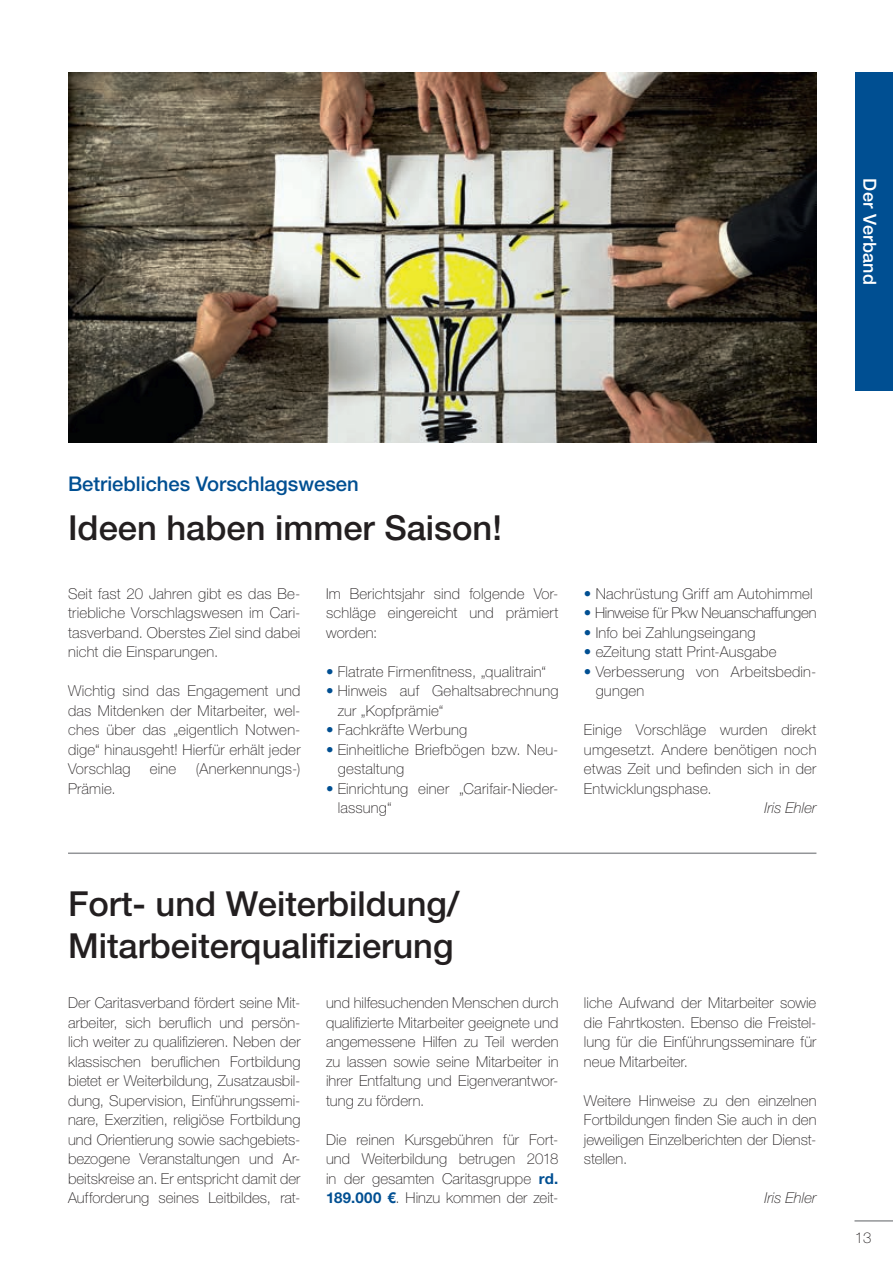
<style>
.page{position:relative;width:893px;height:1263px;background:#fff}
.page>*{position:absolute;margin:0;border:0;box-sizing:border-box;transform-origin:0 0}
.t1{font:500 34.5px/41.4px "Helvetica Neue LT Std";color:#231f20}
.t2{font:500 20.25px "Helvetica Neue LT Std";color:#004f92}
.t3{font:500 18px "Helvetica Neue LT Std";letter-spacing:.02em;color:#fff}
.t4{font:100 15px/19.5px "Helvetica Neue LT Std";letter-spacing:.01em;color:#231f20;text-align:justify}
.t5{font:100 15px "Helvetica Neue LT Std";letter-spacing:-.015em;color:#231f20}
.t6{font:italic 100 15px "Helvetica Neue LT Std";letter-spacing:.005em;color:#231f20}
.s1{color:#004f92}
.s2{font-weight:700;color:#004f92}
</style>
<div class="page">
<hr style="left:854px;top:1220px;width:39px;height:1px;background:#939598">
<div style="left:855px;top:72px;width:38px;height:319px;background:#004f92"></div>
<hr style="left:68px;top:852px;width:748px;height:2px;background:#939598">
<img style="left:68px;top:72px;width:748px;height:371px">
<p class="t3" style="left:881px;top:178px;width:108px;rotate:90deg">Der Verband</p>
<h2 class="t2" style="left:68px;top:472px;width:292px">Betriebliches Vorschlagswesen</h2>
<h1 class="t1" style="left:68px;top:507px;width:435px">Ideen haben immer Saison!</h1>
<p class="t4" style="left:68px;top:584px;width:234px">Seit fast 20 Jahren gibt es das Be&shy;triebliche Vorschlagswesen im Cari&shy;tasverband. Oberstes Ziel sind dabei nicht die Einsparungen.</p>
<p class="t4" style="left:68px;top:681px;width:234px">Wichtig sind das Engagement und das Mitdenken der Mitarbeiter, wel&shy;ches über das „eigentlich Notwen&shy;dige“ hinausgeht! Hierfür erhält jeder Vorschlag</p>
<p class="t4" style="left:150px;top:759px;width:28px">eine</p>
<p class="t4" style="left:196px;top:759px;width:106px">(Anerkennungs-)</p>
<p class="t4" style="left:68px;top:779px;width:49px">Prämie.</p>
<p class="t4" style="left:326px;top:584px;width:234px">Im Berichtsjahr sind folgende Vor&shy;schläge eingereicht und prämiert worden:</p>
<p class="t4" style="left:326px;top:662px;width:222px"><span class="s1">•</span> Flatrate Firmenfitness, „qualitrain“</p>
<p class="t4" style="left:338px;top:681px;width:222px;text-indent:-12px"><span class="s1">•</span> Hinweis auf Gehaltsabrechnung zur „Kopfprämie“</p>
<p class="t4" style="left:326px;top:720px;width:143px"><span class="s1">•</span> Fachkräfte Werbung</p>
<p class="t4" style="left:338px;top:740px;width:222px;text-indent:-12px"><span class="s1">•</span> Einheitliche Briefbögen bzw. Neu&shy;gestaltung</p>
<p class="t4" style="left:338px;top:779px;width:222px;text-indent:-12px"><span class="s1">•</span> Einrichtung einer „Carifair-Nieder&shy;lassung“</p>
<p class="t4" style="left:584px;top:584px;width:230px"><span class="s1">•</span> Nachrüstung Griff am Autohimmel</p>
<p class="t5" style="left:584px;top:604px;width:234px"><span class="s1">•</span> Hinweise für Pkw Neuanschaffungen</p>
<p class="t4" style="left:584px;top:623px;width:173px"><span class="s1">•</span> Info bei Zahlungseingang</p>
<p class="t4" style="left:584px;top:642px;width:194px"><span class="s1">•</span> eZeitung statt Print-Ausgabe</p>
<p class="t4" style="left:596px;top:662px;width:222px;text-indent:-12px"><span class="s1">•</span> Verbesserung von Arbeitsbedin&shy;gungen</p>
<p class="t4" style="left:584px;top:720px;width:234px">Einige Vorschläge wurden direkt umgesetzt. Andere benötigen noch etwas Zeit und befinden sich in der Entwicklungsphase.</p>
<p class="t6" style="left:765px;top:799px;width:53px">Iris Ehler</p>
<h1 class="t1" style="left:68px;top:883px;width:393px">Fort- und Weiterbildung/<br>Mitarbeiterqualifizierung</h1>
<p class="t4" style="left:68px;top:993px;width:234px">Der Caritasverband fördert seine Mit&shy;arbeiter, sich beruflich und persön&shy;lich weiter zu qualifizieren. Neben der klassischen beruflichen Fortbildung bietet er Weiterbildung, Zusatzausbil&shy;dung, Supervision, Einführungssemi&shy;nare, Exerzitien, religiöse Fortbildung und Orientierung sowie sachgebiets&shy;bezogene Veranstaltungen und Ar&shy;beitskreise an. Er entspricht damit der Aufforderung seines Leitbildes, rat-</p>
<p class="t4" style="left:326px;top:993px;width:234px">und hilfesuchenden Menschen durch qualifizierte Mitarbeiter geeignete und angemessene Hilfen zu Teil werden zu lassen sowie seine Mitarbeiter in ihrer Entfaltung und Eigenverantwor&shy;tung zu fördern.</p>
<p class="t4" style="left:326px;top:1130px;width:234px">Die reinen Kursgebühren für Fort&shy;und Weiterbildung betrugen 2018 in der gesamten Caritasgruppe <span class="s2">rd.<br>189.000 €</span>. Hinzu kommen der zeit-</p>
<p class="t4" style="left:584px;top:993px;width:234px">liche Aufwand der Mitarbeiter sowie die Fahrtkosten. Ebenso die Freistel&shy;lung für die Einführungsseminare für neue Mitarbeiter.</p>
<p class="t4" style="left:584px;top:1091px;width:234px">Weitere Hinweise zu den einzelnen Fortbildungen finden Sie auch in den jeweiligen Einzelberichten der Dienst&shy;stellen.</p>
<p class="t6" style="left:765px;top:1189px;width:53px">Iris Ehler</p>
<p class="t4" style="left:855px;top:1228px;width:18px">13</p>
</div>
